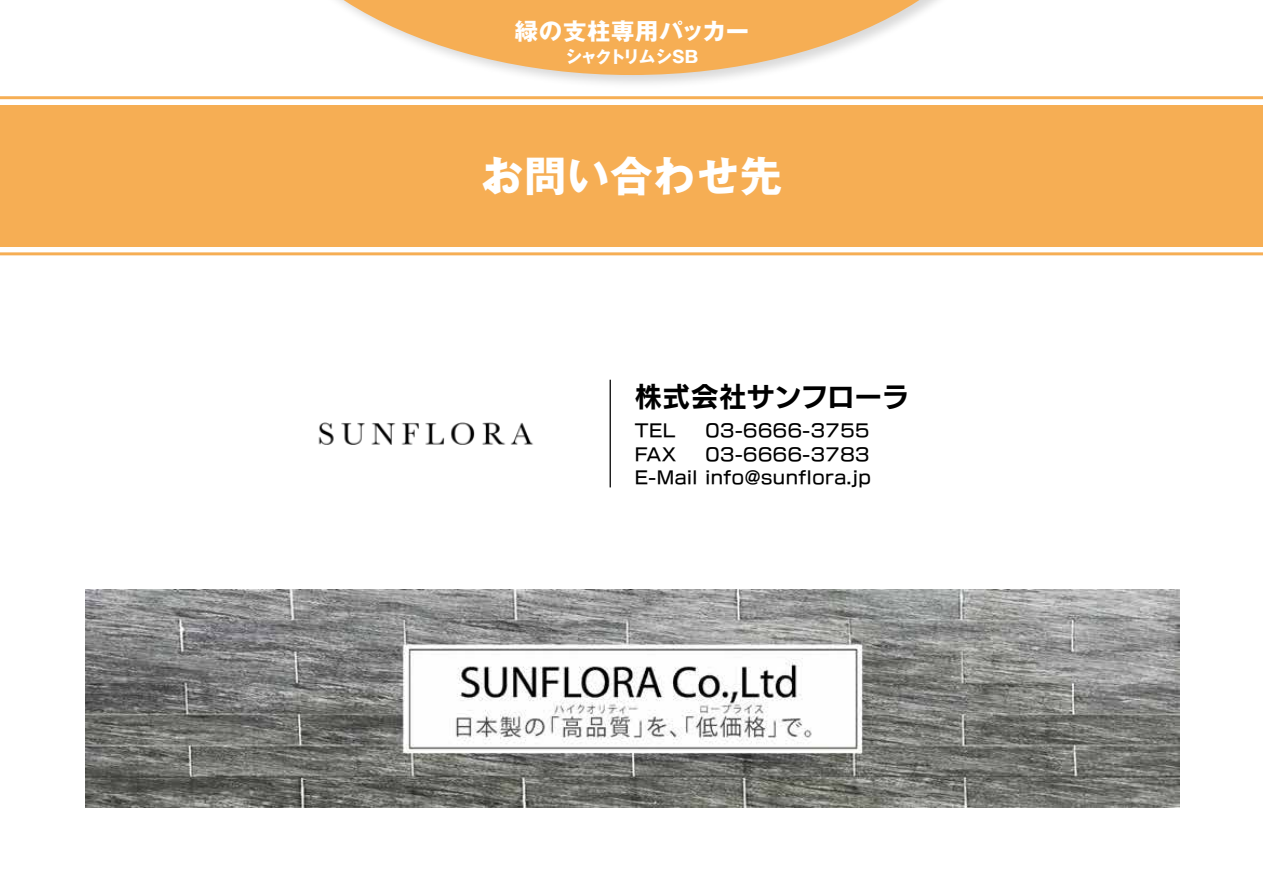
<style>
.page{position:relative;width:1263px;height:893px;background:#fff}
.page>*{position:absolute;margin:0;border:0;box-sizing:border-box;transform-origin:0 0}
.t1{font:700 41.85px "Gothic MB101 Pr 6";letter-spacing:.03em;color:#fff}
.t2{font:27.15px "New Rodin Pro B";color:#000}
.t3{font:700 23.4px "Gothic MB101 Pr 6";letter-spacing:.03em;color:#fff}
.t4{font:17.55px/23.4px "New Rodin Pro DB";letter-spacing:.03em;color:#000;text-align:right}
.t5{font:700 16.65px "Gothic MB101 Pr 6";letter-spacing:-.07em;color:#fff}
</style>
<div class="page">
<div style="left:0;top:105px;width:1263px;height:141px;background:#f6ae54"></div>
<hr style="left:0;top:96px;width:1263px;height:3px;background:#f6ae54">
<hr style="left:0;top:252px;width:1263px;height:3px;background:#f6ae54">
<div style="left:241px;top:0;width:792px;height:90px;background:#000;opacity:.15"></div>
<svg style="left:244px;top:0;width:775px;height:75px;fill:#f6ae54"></svg>
<img style="left:85px;top:589px;width:1094px;height:219px">
<img style="left:318px;top:422px;width:215px;height:23px">
<hr style="left:610px;top:380px;width:1px;height:107px;background:#000">
<h3 class="t3" style="left:515px;top:12px;width:236px">緑の支柱専用パッカー</h3>
<p class="t5" style="left:565px;top:43px;width:135px">シャクトリムシSB</p>
<h1 class="t1" style="left:481px;top:141px;width:302px">お問い合わせ先</h1>
<h2 class="t2" style="left:635px;top:373px;width:303px">株式会社サンフローラ　</h2>
<p class="t4" style="left:635px;top:417px;width:42px">TEL</p>
<p class="t4" style="left:705px;top:417px;width:166px">03-6666-3755</p>
<p class="t4" style="left:635px;top:441px;width:43px">FAX</p>
<p class="t4" style="left:635px;top:441px;width:238px">03-6666-3783<br>E-Mail info@sunflora.jp</p>
</div>
